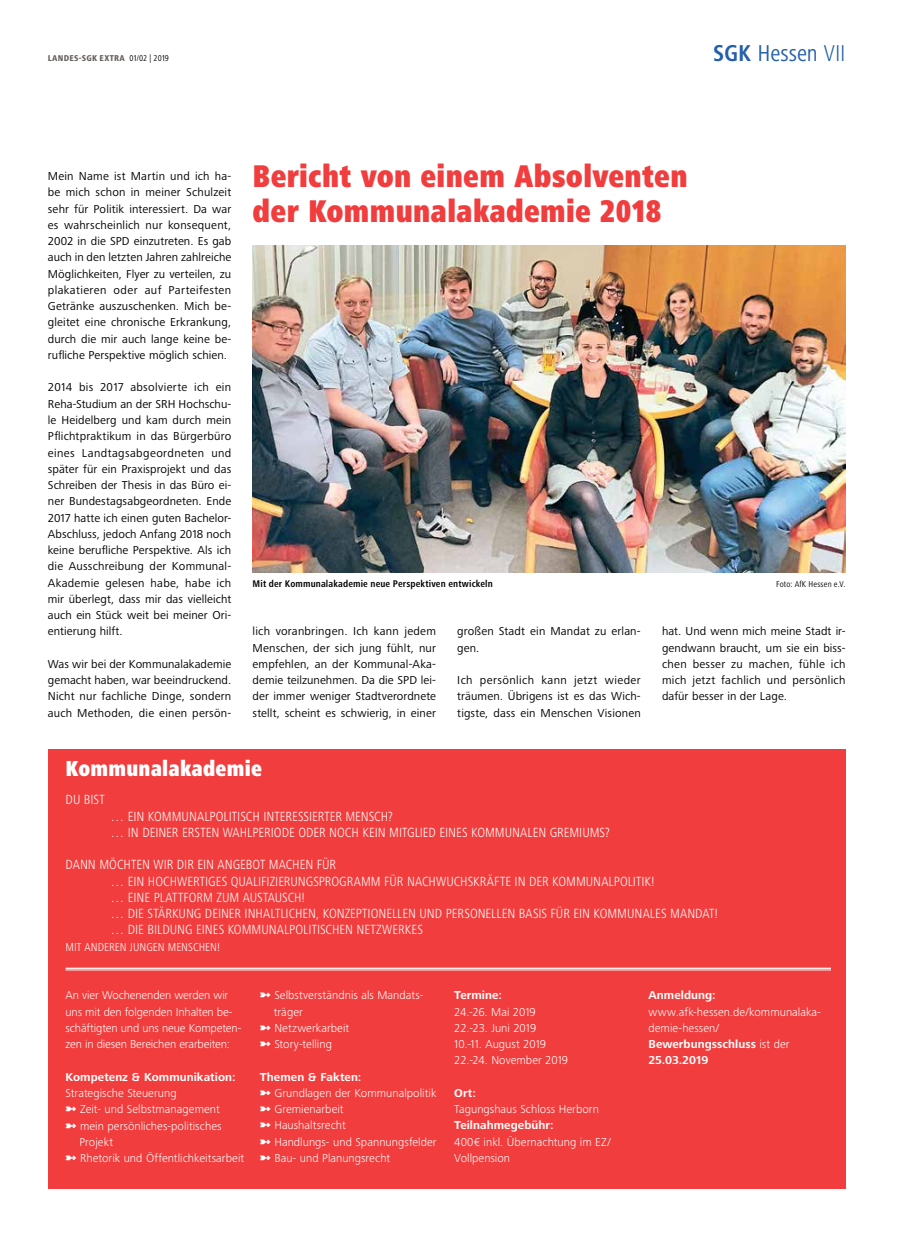
<style>
.page{position:relative;width:904px;height:1241px;background:#fff}
.page>*{position:absolute;margin:0;border:0;box-sizing:border-box;transform-origin:0 0}
.t1{font:900 condensed 32.5px/35px "Frutiger Next Pro";letter-spacing:.01em;color:#f13d3d;scale:.92 1}
.t2{font:condensed 23.75px "Frutiger Next Pro";color:#245fac}
.t3{font:900 condensed 22.5px "Frutiger Next Pro";letter-spacing:.01em;color:#fff;scale:.92 1}
.t4{font:300 condensed 13.75px/16.2px "Frutiger Next Pro";color:#fff}
.t5{font:11.88px/16.2px "Frutiger Next Pro";letter-spacing:.01em;color:#000;text-align:justify}
.t6{font:300 11.88px/16.2px "Frutiger Next Pro";color:#fff}
.t7{font:700 11.88px "Frutiger Next Pro";letter-spacing:.005em;color:#fff}
.t8{font:300 condensed 11.88px "Frutiger Next Pro";color:#fff}
.t9{font:700 condensed 10px "Frutiger Next Pro";letter-spacing:.01em;color:#000}
.t10{font:800 condensed 8.75px "Frutiger Next Pro";letter-spacing:.03em;color:#66605c}
.t11{font:condensed 8.75px "Frutiger Next Pro";letter-spacing:.02em;color:#000}
.s1{font-weight:400;color:#000}
.s2{font-weight:700}
.s3{font-weight:300}
</style>
<div class="page">
<img style="left:252px;top:245px;width:593px;height:327px">
<div style="left:48px;top:749px;width:797px;height:439px;background:#f13d3d"></div>
<hr style="left:66px;top:967px;width:765px;height:1px;background:#fff">
<hr style="left:66px;top:969px;width:765px;height:1px;background:#fff">
<p class="t10" style="left:48px;top:53px;width:123px">LANDES-SGK EXTRA <span class="s1">01/02 | 2019</span></p>
<h2 class="t2" style="left:713px;top:40px;width:134px"><span class="s2">SGK</span> Hessen <span class="s3">VII</span></h2>
<p class="t5" style="left:48px;top:168px;width:185px">Mein Name ist Martin und ich ha&shy;be mich schon in meiner Schulzeit sehr für Politik interessiert. Da war es wahrscheinlich nur konsequent, 2002 in die SPD einzutreten. Es gab auch in den letzten Jahren zahlreiche Möglichkeiten, Flyer zu verteilen, zu plakatieren oder auf Parteifesten Getränke auszuschenken. Mich be&shy;gleitet eine chronische Erkrankung, durch die mir auch lange keine be&shy;rufliche Perspektive möglich schien.</p>
<p class="t5" style="left:48px;top:379px;width:185px">2014 bis 2017 absolvierte ich ein Reha-Studium an der SRH Hochschu&shy;le Heidelberg und kam durch mein Pflichtpraktikum in das Bürgerbüro eines Landtagsabgeordneten und später für ein Praxisprojekt und das Schreiben der Thesis in das Büro ei&shy;ner Bundestagsabgeordneten. Ende 2017 hatte ich einen guten Bachelor-Abschluss, jedoch Anfang 2018 noch keine berufliche Perspektive. Als ich die Ausschreibung der Kommunal-Akademie gelesen habe, habe ich mir überlegt, dass mir das vielleicht auch ein Stück weit bei meiner Ori&shy;entierung hilft.</p>
<p class="t5" style="left:48px;top:655px;width:185px">Was wir bei der Kommunalakademie gemacht haben, war beeindruckend.<br>Nicht nur fachliche Dinge, sondern auch Methoden, die einen persön-</p>
<h1 class="t1" style="left:252px;top:159px;width:474px">Bericht von einem Absolventen der Kommunalakademie 2018</h1>
<p class="t9" style="left:252px;top:577px;width:242px">Mit der Kommunalakademie neue Perspektiven entwickeln</p>
<p class="t11" style="left:776px;top:578px;width:71px">Foto: AfK Hessen e.V.</p>
<p class="t5" style="left:252px;top:623px;width:185px">lich voranbringen. Ich kann jedem Menschen, der sich jung fühlt, nur empfehlen, an der Kommunal-Aka&shy;demie teilzunehmen. Da die SPD lei&shy;der immer weniger Stadtverordnete stellt, scheint es schwierig, in einer</p>
<p class="t5" style="left:457px;top:623px;width:185px">großen Stadt ein Mandat zu erlan&shy;gen.</p>
<p class="t5" style="left:662px;top:623px;width:185px">hat. Und wenn mich meine Stadt ir&shy;gendwann braucht, um sie ein biss&shy;chen besser zu machen, fühle ich mich jetzt fachlich und persönlich dafür besser in der Lage.</p>
<p class="t5" style="left:457px;top:672px;width:185px">Ich persönlich kann jetzt wieder träumen. Übrigens ist es das Wich&shy;tigste, dass ein Menschen Visionen</p>
<h3 class="t3" style="left:66px;top:755px;width:215px">Kommunalakademie</h3>
<p class="t4" style="left:66px;top:791px;width:41px">DU BIST</p>
<p class="t4" style="left:111px;top:807px;width:501px">… EIN KOMMUNALPOLITISCH INTERESSIERTER MENSCH?<br>… IN DEINER ERSTEN WAHLPERIODE ODER NOCH KEIN MITGLIED EINES KOMMUNALEN GREMIUMS?</p>
<p class="t4" style="left:111px;top:856px;width:609px;text-indent:-45px">DANN MÖCHTEN WIR DIR EIN ANGEBOT MACHEN FÜR<br>… EIN HOCHWERTIGES QUALIFIZIERUNGSPROGRAMM FÜR NACHWUCHSKRÄFTE IN DER KOMMUNALPOLITIK!<br>… EINE PLATTFORM ZUM AUSTAUSCH!<br>… DIE STÄRKUNG DEINER INHALTLICHEN, KONZEPTIONELLEN UND PERSONELLEN BASIS FÜR EIN KOMMUNALES MANDAT! … DIE BILDUNG EINES KOMMUNALPOLITISCHEN NETZWERKES</p>
<p class="t8" style="left:66px;top:939px;width:156px">MIT ANDEREN JUNGEN MENSCHEN!</p>
<p class="t6" style="left:66px;top:987px;width:177px">An vier Wochenenden werden wir uns mit den folgenden Inhalten be&shy;schäftigten und uns neue Kompeten&shy;zen in diesen Bereichen erarbeiten:</p>
<p class="t7" style="left:66px;top:1069px;width:171px">Kompetenz &amp; Kommunikation:</p>
<p class="t6" style="left:66px;top:1084px;width:113px">Strategische Steuerung</p>
<p class="t6" style="left:66px;top:1100px;width:156px">✓ Zeit- und Selbstmanagement</p>
<p class="t6" style="left:79px;top:1117px;width:144px;text-indent:-14px">✓ mein persönliches-politisches<br>Projekt</p>
<p class="t6" style="left:66px;top:1149px;width:180px">✓ Rhetorik und Öffentlichkeitsarbeit</p>
<p class="t6" style="left:274px;top:987px;width:151px;text-indent:-14px">✓ Selbstverständnis als Mandats&shy;träger</p>
<p class="t6" style="left:260px;top:1019px;width:91px">✓ Netzwerkarbeit</p>
<p class="t6" style="left:260px;top:1035px;width:74px">✓ Story-telling</p>
<p class="t7" style="left:260px;top:1069px;width:103px">Themen &amp; Fakten:</p>
<p class="t6" style="left:260px;top:1084px;width:178px">✓ Grundlagen der Kommunalpolitik</p>
<p class="t6" style="left:260px;top:1100px;width:85px">✓ Gremienarbeit</p>
<p class="t6" style="left:260px;top:1117px;width:87px">✓ Haushaltsrecht</p>
<p class="t6" style="left:260px;top:1133px;width:178px">✓ Handlungs- und Spannungsfelder</p>
<p class="t6" style="left:260px;top:1149px;width:132px">✓ Bau- und Planungsrecht</p>
<p class="t7" style="left:454px;top:988px;width:49px">Termine:</p>
<p class="t6" style="left:454px;top:1003px;width:116px">24.-26. Mai 2019<br>22.-23. Juni 2019<br>10.-11. August 2019<br>22.-24. November 2019</p>
<p class="t7" style="left:454px;top:1085px;width:23px">Ort:</p>
<p class="t6" style="left:454px;top:1100px;width:146px">Tagungshaus Schloss Herborn</p>
<p class="t7" style="left:454px;top:1118px;width:101px">Teilnahmegebühr:</p>
<p class="t6" style="left:454px;top:1133px;width:158px">400€ inkl. Übernachtung im EZ/<br>Vollpension</p>
<p class="t7" style="left:648px;top:988px;width:69px">Anmeldung:</p>
<p class="t6" style="left:648px;top:1003px;width:174px">www.afk-hessen.de/kommunalaka&shy;demie-hessen/<br><span class="s2">Bewerbungsschluss</span> ist der<br><span class="s2">25.03.2019</span></p>
</div>
